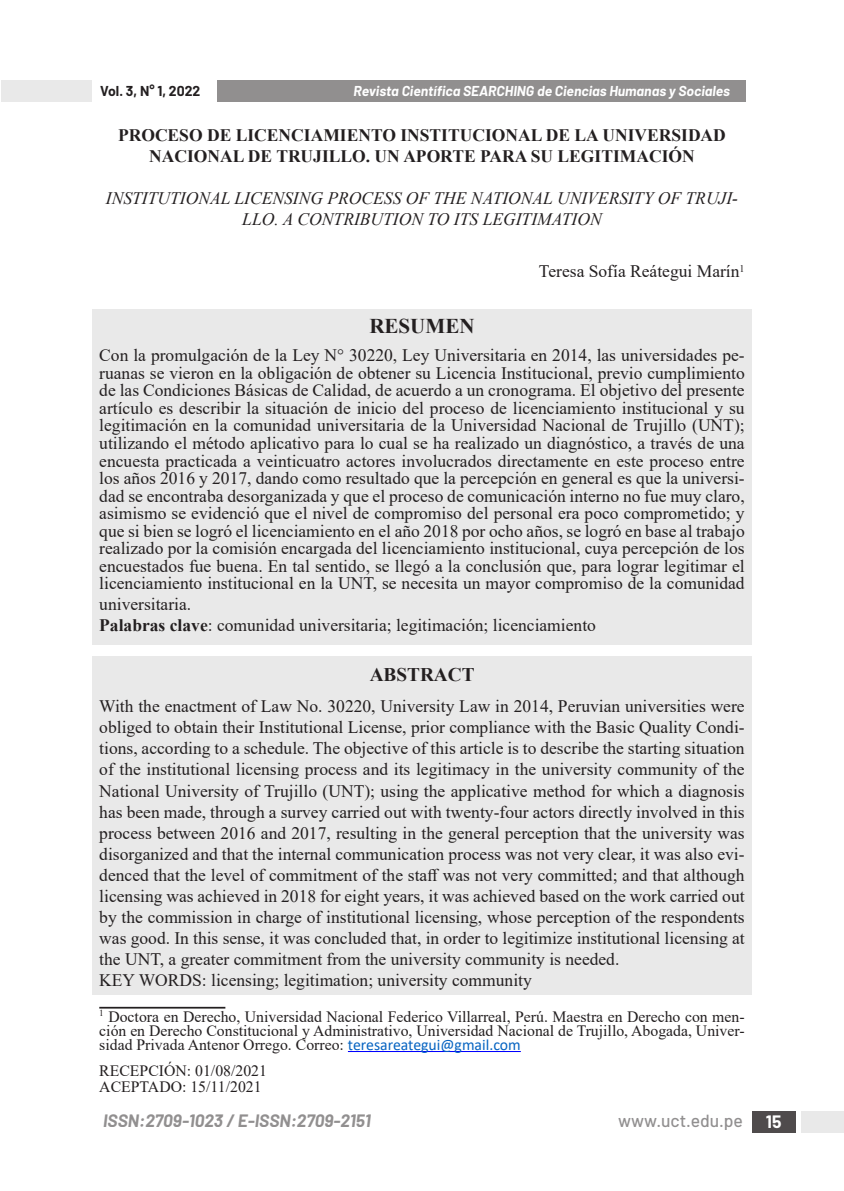
<style>
.page{position:relative;width:844px;height:1191px;background:#fff}
.page>*{position:absolute;margin:0;border:0;box-sizing:border-box;transform-origin:0 0}
.t1{font:700 21px "Times New Roman";color:#231f20}
.t2{font:700 19.25px "Times New Roman";color:#231f20}
.PARRAFO{font:17.5px/17.5px "Times New Roman";color:#231f20;text-align:justify}
.titulo_de_tesis_en_i{font:700 17.5px/21px "Times New Roman";color:#231f20;text-align:center}
.titulo_de_tesis_en_i-2{font:italic 17.5px/21px "Times New Roman";color:#231f20;text-align:center}
.t3{font:italic 700 17.5px "Barlow";color:#231f20}
.t4{font:500 17.5px "Barlow";color:#231f20}
.t5{font:700 17.5px "Barlow";color:#fff}
.PIE_DE_PÁGINA{font:15.75px/14px "Times New Roman";color:#231f20;text-align:justify}
.t6{font:italic 700 14px "Barlow";color:#fff}
.t7{font:700 14px "Barlow";color:#231f20}
.s1{font-weight:700}
.s2{font-family:"Calibri";color:#0563c1}
</style>
<div class="page">
<div style="left:752px;top:1111px;width:43px;height:21px;background:#4f4b4c"></div>
<div style="left:217px;top:80px;width:529px;height:21px;background:#918f8f"></div>
<div style="left:801px;top:1111px;width:42px;height:21px;background:#e9e9e9"></div>
<div style="left:1px;top:80px;width:91px;height:21px;background:#e9e9e9"></div>
<div style="left:92px;top:309px;width:659px;height:335px;background:#e9e9e9"></div>
<div style="left:92px;top:656px;width:659px;height:338px;background:#e9e9e9"></div>
<hr style="left:99px;top:1006px;width:126px;height:2px;background:#231f20">
<hr style="left:348px;top:1051px;width:172px;height:1px;background:#00f">
<p class="t7" style="left:100px;top:80px;width:102px">Vol. 3, N° 1, 2022</p>
<p class="t6" style="left:353px;top:81px;width:378px">Revista Científica SEARCHING de Ciencias Humanas y Sociales</p>
<p class="titulo_de_tesis_en_i" style="left:118px;top:124px;width:609px">PROCESO DE LICENCIAMIENTO INSTITUCIONAL DE LA UNIVERSIDAD<br>NACIONAL DE TRUJILLO. UN APORTE PARA SU LEGITIMACIÓN</p>
<p class="titulo_de_tesis_en_i-2" style="left:106px;top:187px;width:633px">INSTITUTIONAL LICENSING PROCESS OF THE NATIONAL UNIVERSITY OF TRUJI-<br>LLO. A CONTRIBUTION TO ITS LEGITIMATION</p>
<p class="PARRAFO" style="left:539px;top:262px;width:207px">Teresa Sofía Reátegui Marín<sup>1</sup></p>
<p class="t1" style="left:369px;top:311px;width:106px">RESUMEN</p>
<p class="PARRAFO" style="left:99px;top:346px;width:646px">Con la promulgación de la Ley N° 30220, Ley Universitaria en 2014, las universidades pe&shy;ruanas se vieron en la obligación de obtener su Licencia Institucional, previo cumplimiento de las Condiciones Básicas de Calidad, de acuerdo a un cronograma. El objetivo del presente artículo es describir la situación de inicio del proceso de licenciamiento institucional y su legitimación en la comunidad universitaria de la Universidad Nacional de Trujillo (UNT); utilizando el método aplicativo para lo cual se ha realizado un diagnóstico, a través de una encuesta practicada a veinticuatro actores involucrados directamente en este proceso entre los años 2016 y 2017, dando como resultado que la percepción en general es que la universi&shy;dad se encontraba desorganizada y que el proceso de comunicación interno no fue muy claro, asimismo se evidenció que el nivel de compromiso del personal era poco comprometido; y que si bien se logró el licenciamiento en el año 2018 por ocho años, se logró en base al trabajo realizado por la comisión encargada del licenciamiento institucional, cuya percepción de los encuestados fue buena. En tal sentido, se llegó a la conclusión que, para lograr legitimar el licenciamiento institucional en la UNT, se necesita un mayor compromiso de la comunidad</p>
<p class="PARRAFO" style="left:99px;top:595px;width:93px">universitaria.</p>
<p class="PARRAFO" style="left:99px;top:616px;width:498px"><span class="s1">Palabras clave</span>: comunidad universitaria; legitimación; licenciamiento</p>
<p class="t2" style="left:369px;top:660px;width:106px">ABSTRACT</p>
<p class="PARRAFO" style="left:99px;top:695px;width:646px;line-height:21px">With the enactment of Law No. 30220, University Law in 2014, Peruvian universities were obliged to obtain their Institutional License, prior compliance with the Basic Quality Condi&shy;tions, according to a schedule. The objective of this article is to describe the starting situation of the institutional licensing process and its legitimacy in the university community of the National University of Trujillo (UNT); using the applicative method for which a diagnosis has been made, through a survey carried out with twenty-four actors directly involved in this process between 2016 and 2017, resulting in the general perception that the university was disorganized and that the internal communication process was not very clear, it was also evi&shy;denced that the level of commitment of the staff was not very committed; and that although licensing was achieved in 2018 for eight years, it was achieved based on the work carried out by the commission in charge of institutional licensing, whose perception of the respondents was good. In this sense, it was concluded that, in order to legitimize institutional licensing at the UNT, a greater commitment from the university community is needed.</p>
<p class="PARRAFO" style="left:99px;top:970px;width:434px">KEY WORDS: licensing; legitimation; university community</p>
<p class="PIE_DE_PÁGINA" style="left:99px;top:1009px;width:646px"><sup>1</sup> Doctora en Derecho, Universidad Nacional Federico Villarreal, Perú. Maestra en Derecho con men&shy;ción en Derecho Constitucional y Administrativo, Universidad Nacional de Trujillo, Abogada, Univer&shy;sidad Privada Antenor Orrego. Correo: <span class="s2">teresareategui@gmail.com</span></p>
<p class="PIE_DE_PÁGINA" style="left:99px;top:1063px;width:169px">RECEPCIÓN: 01/08/2021</p>
<p class="PIE_DE_PÁGINA" style="left:99px;top:1079px;width:164px">ACEPTADO: 15/11/2021</p>
<p class="t3" style="left:103px;top:1107px;width:269px">ISSN:2709-1023 / E-ISSN:2709-2151</p>
<p class="t4" style="left:618px;top:1107px;width:126px">www.uct.edu.pe</p>
<p class="t5" style="left:765px;top:1109px;width:17px">15</p>
</div>
